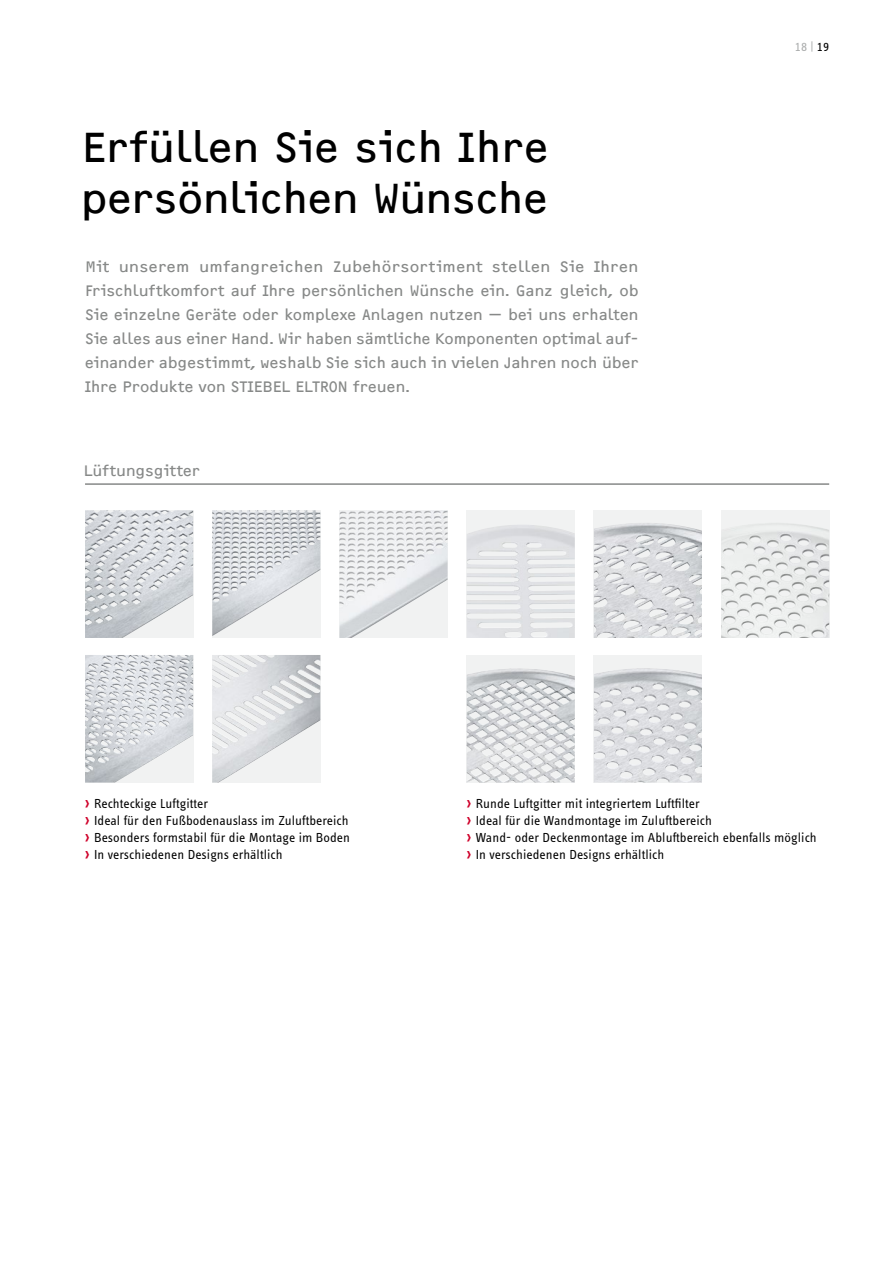
<style>
.page{position:relative;width:893px;height:1263px;background:#fff}
.page>*{position:absolute;margin:0;border:0;box-sizing:border-box;transform-origin:0 0}
.t1{font:43.5px/51px "F2 FOCR Bczyk Com";letter-spacing:-.005em;color:#000}
.t2{font:15.75px/24px "F2 FOCR Bczyk Com";letter-spacing:.005em;color:#878988}
.t3{font:13.5px/17px "STE Info Text";letter-spacing:.005em;color:#000}
.t4{font:13.5px "STE Info Text";color:#abadad}
.s1{color:#000}
.s2{font-family:"F2 FOCR Bczyk Com";font-size:16.5px;color:#cf002a}
</style>
<div class="page">
<img style="left:85px;top:655px;width:108px;height:127px">
<div style="left:467px;top:655px;width:108px;height:127px;background:#f1f2f2"></div>
<img style="left:467px;top:668px;width:108px;height:114px">
<img style="left:212px;top:655px;width:108px;height:127px">
<div style="left:594px;top:655px;width:108px;height:127px;background:#f1f2f2"></div>
<img style="left:594px;top:668px;width:108px;height:114px">
<img style="left:85px;top:510px;width:108px;height:128px">
<svg style="left:467px;top:510px;width:108px;height:128px;fill:#e4e5e8"></svg>
<img style="left:467px;top:525px;width:53px;height:48px">
<img style="left:212px;top:510px;width:108px;height:126px">
<div style="left:594px;top:510px;width:108px;height:128px;background:#f1f2f2"></div>
<img style="left:594px;top:523px;width:108px;height:115px">
<img style="left:339px;top:510px;width:109px;height:128px">
<div style="left:721px;top:510px;width:108px;height:128px;background:#f1f2f2"></div>
<img style="left:721px;top:523px;width:108px;height:115px">
<hr style="left:85px;top:483px;width:744px;height:2px;background:#878988">
<h1 class="t1" style="left:81px;top:122px;width:469px">Erfüllen Sie sich Ihre persönlichen Wünsche</h1>
<p class="t2" style="left:85px;top:255px;width:555px">Mit unserem umfangreichen Zubehörsortiment stellen Sie Ihren Frischluftkomfort auf Ihre persönlichen Wünsche ein. Ganz gleich, ob Sie einzelne Geräte oder komplexe Anlagen nutzen — bei uns erhalten Sie alles aus einer Hand. Wir haben sämtliche Komponenten optimal auf&shy;einander abgestimmt, weshalb Sie sich auch in vielen Jahren noch über Ihre Produkte von STIEBEL ELTRON freuen.</p>
<p class="t2" style="left:84px;top:459px;width:118px">Lüftungsgitter</p>
<p class="t4" style="left:795px;top:39px;width:36px">18 | <span class="s1">19</span></p>
<p class="t3" style="left:85px;top:795px;width:267px"><span class="s2">›</span> Rechteckige Luftgitter<br><span class="s2">›</span> Ideal für den Fußbodenauslass im Zuluftbereich <span class="s2">›</span> Besonders formstabil für die Montage im Boden <span class="s2">›</span> In verschiedenen Designs erhältlich</p>
<p class="t3" style="left:467px;top:795px;width:352px"><span class="s2">›</span> Runde Luftgitter mit integriertem Luftfilter<br><span class="s2">›</span> Ideal für die Wandmontage im Zuluftbereich<br><span class="s2">›</span> Wand- oder Deckenmontage im Abluftbereich ebenfalls möglich <span class="s2">›</span> In verschiedenen Designs erhältlich</p>
</div>
